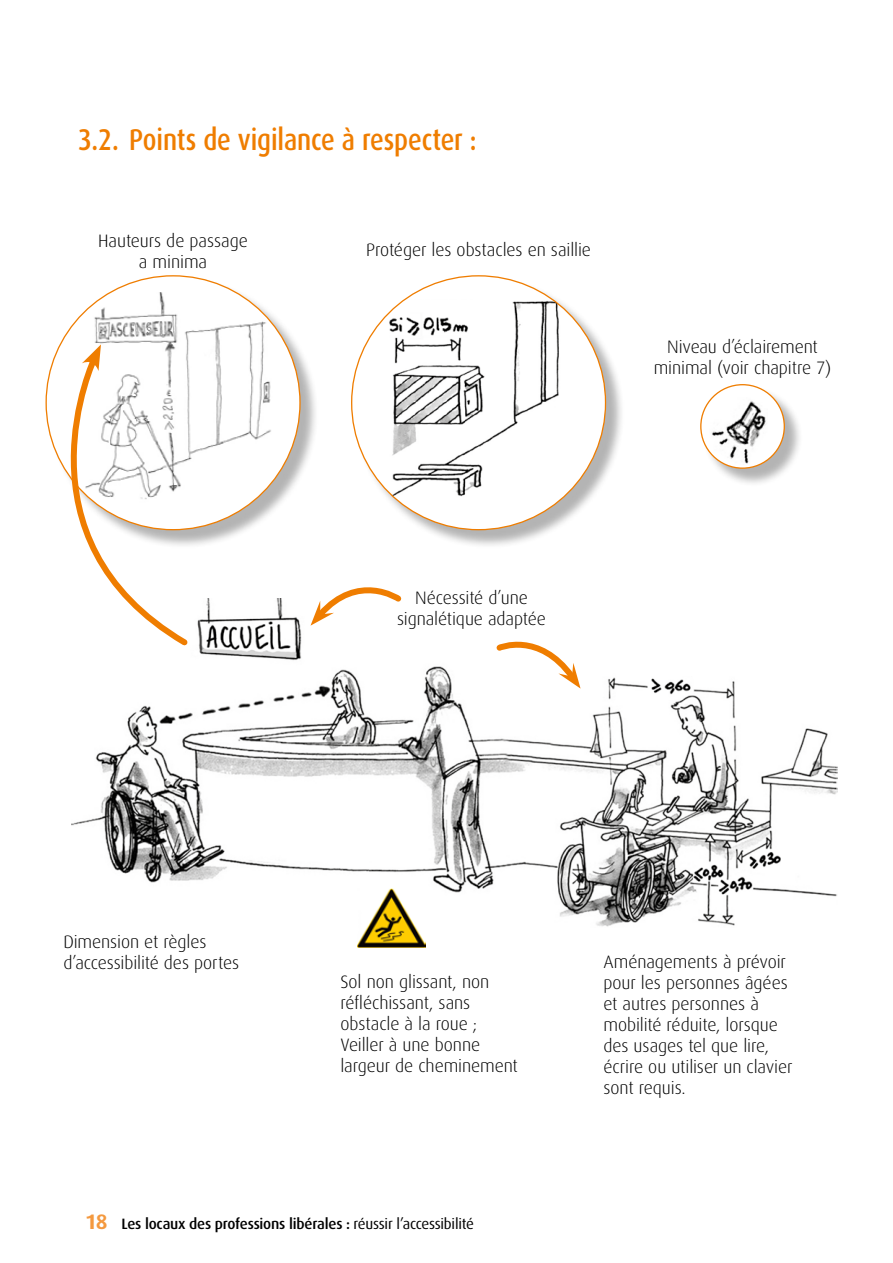
<style>
.page{position:relative;width:893px;height:1263px;background:#fff}
.page>*{position:absolute;margin:0;border:0;box-sizing:border-box;transform-origin:0 0}
.t1{font:500 30px "Dax";letter-spacing:-.005em;color:#ef7d00;scale:.85 1}
.t2{font:300 18px/21px "Dax";letter-spacing:-.005em;color:#000}
.t3{font:500 15px "Dax OT";letter-spacing:-.015em;color:#000}
.s1{font-family:"Dax";font-weight:700;font-size:21px;color:#f4993f}
.s2{font-weight:400}
</style>
<div class="page">
<div style="left:48px;top:277px;width:271px;height:272px;background:#000;opacity:.3"></div>
<div style="left:46px;top:276px;width:254px;height:254px;background:#fff;border-radius:50%"></div>
<img style="left:84px;top:292px;width:191px;height:217px">
<img style="left:72px;top:599px;width:765px;height:328px">
<div style="left:702px;top:386px;width:101px;height:101px;background:#000;opacity:.3"></div>
<div style="left:701px;top:385px;width:83px;height:83px;background:#fff;border-radius:50%"></div>
<img style="left:709px;top:398px;width:59px;height:67px">
<div style="left:353px;top:277px;width:272px;height:272px;background:#000;opacity:.3"></div>
<div style="left:352px;top:276px;width:253px;height:254px;background:#fff;border-radius:50%"></div>
<img style="left:355px;top:300px;width:209px;height:212px">
<svg style="left:45px;top:352px;width:148px;height:298px"></svg>
<svg style="left:82px;top:344px;width:19px;height:27px"></svg>
<svg style="left:493px;top:631px;width:87px;height:58px"></svg>
<svg style="left:310px;top:587px;width:94px;height:39px"></svg>
<img style="left:358px;top:888px;width:67px;height:60px">
<h1 class="t1" style="left:78px;top:123px;width:470px">3.2. Points de vigilance à respecter :</h1>
<p class="t2" style="left:98px;top:231px;width:151px;text-align:center">Hauteurs de passage a minima</p>
<p class="t2" style="left:366px;top:239px;width:226px">Protéger les obstacles en saillie</p>
<p class="t2" style="left:654px;top:336px;width:179px;text-align:center">Niveau d’éclairement minimal (voir chapitre 7)</p>
<p class="t2" style="left:397px;top:587px;width:150px;text-align:center">Nécessité d’une signalétique adaptée</p>
<p class="t2" style="left:63px;top:931px;width:177px">Dimension et règles d’accessibilité des portes</p>
<p class="t2" style="left:340px;top:971px;width:179px">Sol non glissant, non réfléchissant, sans obstacle à la roue ;<br>Veiller à une bonne largeur de cheminement</p>
<p class="t3" style="left:85px;top:1215px;width:390px"><span class="s1">18</span> Les locaux des professions libérales : <span class="s2">réussir l’accessibilité</span></p>
<p class="t2" style="left:603px;top:951px;width:191px">Aménagements à prévoir pour les personnes âgées et autres personnes à mobilité réduite, lorsque des usages tel que lire, écrire ou utiliser un clavier sont requis.</p>
</div>
